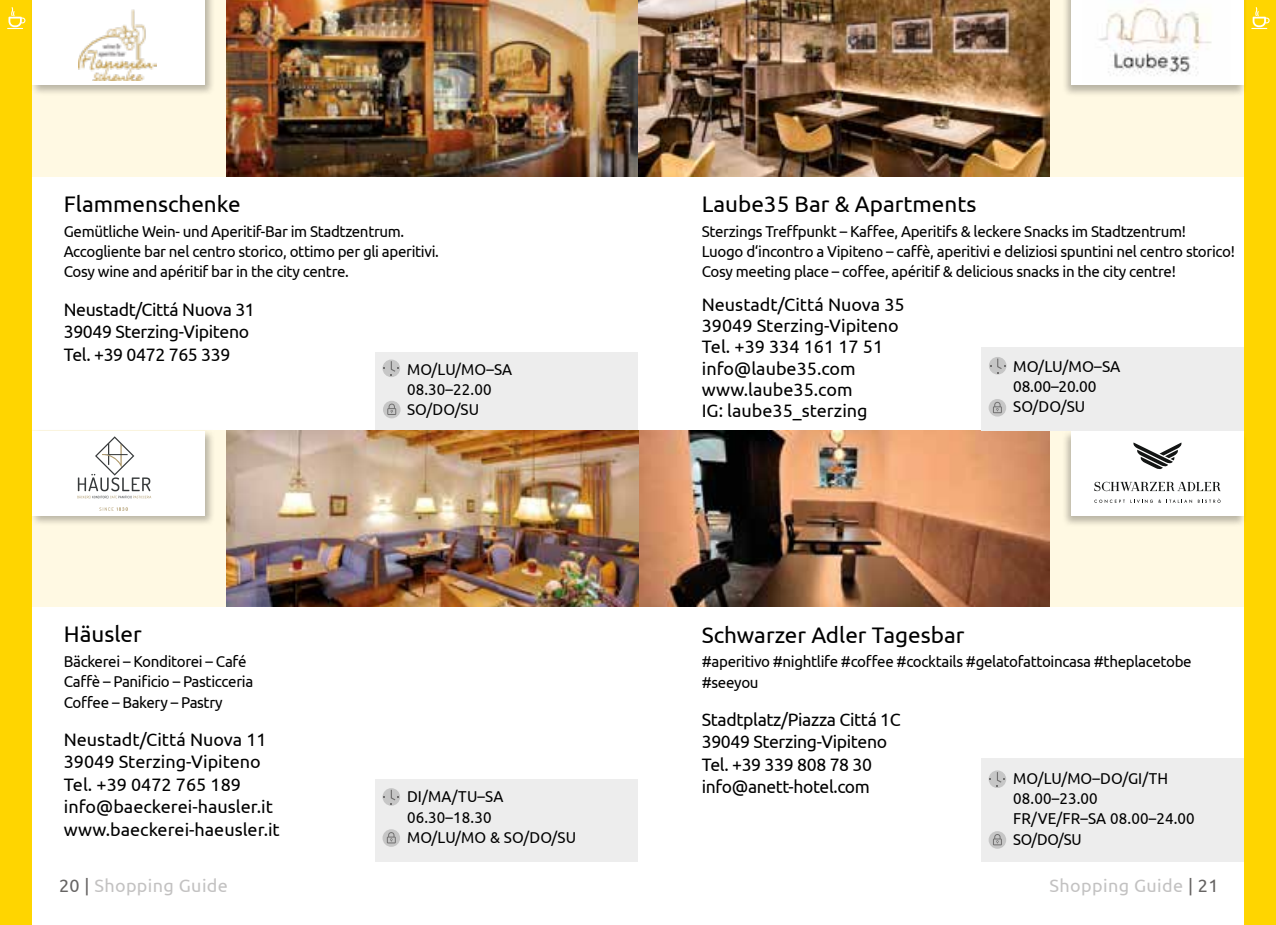
<style>
.page{position:relative;width:1276px;height:925px;background:#fff}
.page>*{position:absolute;margin:0;border:0;box-sizing:border-box;transform-origin:0 0}
.t1{font:22.5px "Ubuntu";color:#000}
.t2{font:18px/21.2px "Ubuntu";color:#000}
.t3{font:18px/22.5px "Ubuntu";letter-spacing:-.02em;color:#000}
.t4{font:18px "Ubuntu";letter-spacing:.02em;color:#c3c2c2}
.t5{font:15.75px/20.2px "Ubuntu";letter-spacing:-.02em;color:#000;scale:.96 1}
.t6{font:15.75px/20.2px "Ubuntu";letter-spacing:.01em;color:#000;scale:.96 1}
.t7{font:15.75px/20.2px "Ubuntu";letter-spacing:-.02em;color:#000}
.s1{color:#666463}
</style>
<div class="page">
<div style="left:32px;top:431px;width:194px;height:176px;background:#fff9e3"></div>
<div style="left:1049px;top:0;width:195px;height:177px;background:#fff9e3"></div>
<div style="left:1049px;top:431px;width:195px;height:176px;background:#fff9e3"></div>
<img style="left:638px;top:431px;width:411px;height:176px">
<div style="left:981px;top:758px;width:263px;height:103px;background:#ededed"></div>
<svg style="left:988px;top:770px;width:18px;height:18px"></svg>
<svg style="left:989px;top:771px;width:16px;height:16px"></svg>
<div style="left:988px;top:831px;width:18px;height:18px;background:#c6c6c6;border-radius:50%"></div>
<svg style="left:993px;top:834px;width:9px;height:11px"></svg>
<div style="left:1244px;top:0;width:32px;height:925px;background:#ffd500"></div>
<svg style="left:1251px;top:7px;width:18px;height:22px"></svg>
<div style="left:0;top:0;width:32px;height:925px;background:#ffd500"></div>
<svg style="left:7px;top:7px;width:18px;height:22px"></svg>
<div style="left:1061px;top:0;width:187px;height:98px;background:#000;opacity:.28"></div>
<div style="left:1071px;top:0;width:173px;height:85px;background:#fff"></div>
<div style="left:1061px;top:429px;width:187px;height:99px;background:#000;opacity:.28"></div>
<div style="left:1071px;top:431px;width:173px;height:84px;background:#fff"></div>
<svg style="left:1094px;top:482px;width:126px;height:9px"></svg>
<svg style="left:1133px;top:442px;width:49px;height:27px"></svg>
<svg style="left:1094px;top:498px;width:126px;height:5px"></svg>
<div style="left:32px;top:0;width:194px;height:177px;background:#fff9e3"></div>
<div style="left:29px;top:0;width:187px;height:97px;background:#000;opacity:.28"></div>
<div style="left:32px;top:0;width:172px;height:85px;background:#fff"></div>
<img style="left:226px;top:0;width:412px;height:177px">
<img style="left:79px;top:9px;width:78px;height:71px">
<div style="left:375px;top:352px;width:263px;height:79px;background:#ededed"></div>
<svg style="left:382px;top:359px;width:18px;height:18px"></svg>
<svg style="left:383px;top:360px;width:16px;height:16px"></svg>
<div style="left:383px;top:401px;width:17px;height:17px;background:#c6c6c6;border-radius:50%"></div>
<svg style="left:387px;top:404px;width:9px;height:11px"></svg>
<img style="left:226px;top:431px;width:412px;height:176px">
<div style="left:30px;top:428px;width:186px;height:99px;background:#000;opacity:.28"></div>
<div style="left:32px;top:431px;width:172px;height:84px;background:#fff"></div>
<svg style="left:99px;top:507px;width:29px;height:4px"></svg>
<svg style="left:77px;top:436px;width:74px;height:62px"></svg>
<div style="left:375px;top:779px;width:263px;height:82px;background:#ededed"></div>
<svg style="left:382px;top:788px;width:18px;height:18px"></svg>
<svg style="left:383px;top:789px;width:16px;height:16px"></svg>
<svg style="left:382px;top:829px;width:18px;height:18px"></svg>
<svg style="left:387px;top:832px;width:9px;height:11px"></svg>
<img style="left:1098px;top:4px;width:114px;height:72px">
<img style="left:638px;top:0;width:411px;height:177px">
<div style="left:981px;top:347px;width:263px;height:84px;background:#ededed"></div>
<svg style="left:989px;top:357px;width:17px;height:17px"></svg>
<svg style="left:990px;top:357px;width:15px;height:16px"></svg>
<svg style="left:988px;top:399px;width:18px;height:18px"></svg>
<svg style="left:993px;top:402px;width:9px;height:11px"></svg>
<h1 class="t1" style="left:64px;top:190px;width:178px">Flammenschenke</h1>
<p class="t5" style="left:64px;top:221px;width:392px">Gemütliche Wein- und Aperitif-Bar im Stadtzentrum.<br>Accogliente bar nel centro storico, ottimo per gli aperitivi.<br>Cosy wine and apéritif bar in the city centre.</p>
<p class="t3" style="left:64px;top:297px;width:193px">Neustadt/Cittá Nuova 31<br>39049 Sterzing-Vipiteno<br>Tel. +39 0472 765 339</p>
<p class="t6" style="left:407px;top:358px;width:111px">MO/LU/MO–SA<br>08.30–22.00<br>SO/DO/SU</p>
<h1 class="t1" style="left:64px;top:621px;width:79px">Häusler</h1>
<p class="t5" style="left:64px;top:651px;width:199px">Bäckerei – Konditorei – Café<br>Caffè – Panificio – Pasticceria<br>Coffee – Bakery – Pastry</p>
<p class="t2" style="left:64px;top:727px;width:218px;line-height:22.5px">Neustadt/Cittá Nuova 11<br>39049 Sterzing-Vipiteno<br>Tel. +39 0472 765 189 info@baeckerei-hausler.it www.baeckerei-haeusler.it</p>
<p class="t6" style="left:407px;top:786px;width:178px">DI/MA/TU–SA<br>06.30–18.30<br>MO/LU/MO &amp; SO/DO/SU</p>
<h1 class="t1" style="left:702px;top:190px;width:276px">Laube35 Bar &amp; Apartments</h1>
<p class="t5" style="left:702px;top:221px;width:557px">Sterzings Treffpunkt – Kaffee, Aperitifs &amp; leckere Snacks im Stadtzentrum!<br>Luogo d‘incontro a Vipiteno – caffè, aperitivi e deliziosi spuntini nel centro storico!<br>Cosy meeting place – coffee, apéritif &amp; delicious snacks in the city centre!</p>
<p class="t2" style="left:702px;top:293px;width:204px">Neustadt/Cittá Nuova 35<br>39049 Sterzing-Vipiteno<br>Tel. +39 334 161 17 51 info@laube35.com www.laube35.com<br>IG: laube35_sterzing</p>
<p class="t7" style="left:1013px;top:356px;width:109px">MO/LU/MO–SA<br>08.00–20.00<br>SO/DO/SU</p>
<h1 class="t1" style="left:702px;top:621px;width:264px">Schwarzer Adler Tagesbar</h1>
<p class="t5" style="left:702px;top:651px;width:512px">#aperitivo #nightlife #coffee #cocktails #gelatofattoincasa #theplacetobe #seeyou</p>
<p class="t3" style="left:702px;top:708px;width:200px">Stadtplatz/Piazza Cittá 1C<br>39049 Sterzing-Vipiteno<br>Tel. +39 339 808 78 30 info@anett-hotel.com</p>
<p class="t6" style="left:1013px;top:767px;width:191px">MO/LU/MO–DO/GI/TH<br>08.00–23.00<br>FR/VE/FR–SA 08.00–24.00<br>SO/DO/SU</p>
<p class="t4" style="left:59px;top:875px;width:170px"><span class="s1">20 |</span> Shopping Guide</p>
<p class="t4" style="left:1049px;top:875px;width:170px">Shopping Guide <span class="s1">| 21</span></p>
</div>
